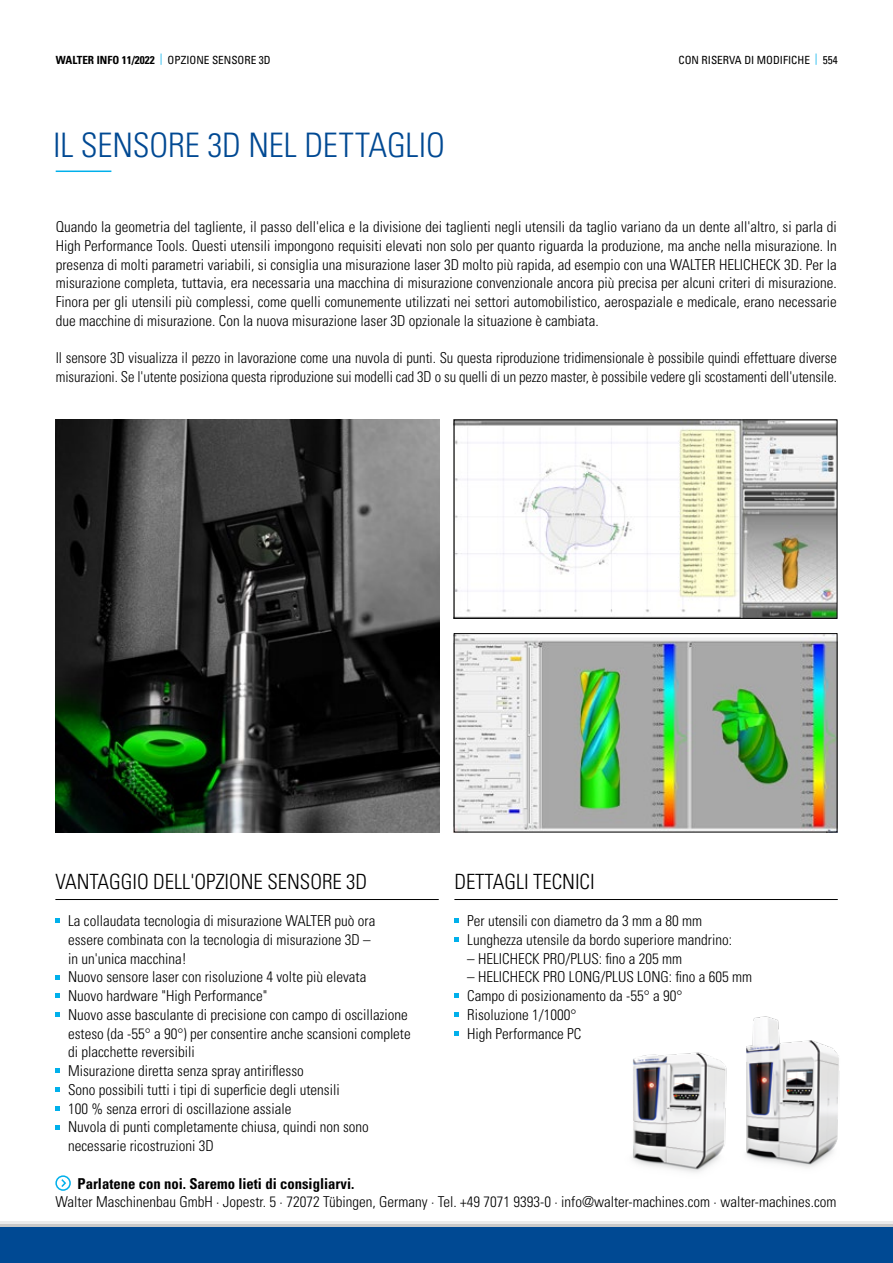
<style>
.page{position:relative;width:893px;height:1263px;background:#fff}
.page>*{position:absolute;margin:0;border:0;box-sizing:border-box;transform-origin:0 0}
.t1{font:300 condensed 33.75px "Univers LT Std";letter-spacing:-.005em;color:#004993}
.t2{font:300 condensed 21px "Univers LT Std";letter-spacing:-.005em;color:#000}
.t3{font:300 condensed 15px/18.8px "Univers LT Std";color:#000}
.t4{font:700 condensed 15px "Univers LT Std";color:#000}
.t5{font:700 condensed 11.25px "Univers LT Std";color:#000}
.t6{font:condensed 11.25px "Univers LT Std";color:#000}
.s1{font-weight:400;color:#00b0eb}
.s2{font-weight:400}
.s3{color:#00b0eb}
</style>
<div class="page">
<svg style="left:0;top:1221px;width:893px;height:7px;background:#bac4cf"></svg>
<div style="left:0;top:1228px;width:893px;height:35px;background:#004993"></div>
<hr style="left:56px;top:171px;width:55px;height:1px;background:#00b0eb">
<hr style="left:55px;top:899px;width:384px;height:1px;background:#000">
<svg style="left:55px;top:918px;width:5px;height:5px"></svg>
<svg style="left:55px;top:975px;width:5px;height:4px"></svg>
<svg style="left:55px;top:993px;width:5px;height:5px"></svg>
<svg style="left:55px;top:1012px;width:5px;height:5px"></svg>
<svg style="left:55px;top:1068px;width:5px;height:5px"></svg>
<svg style="left:55px;top:1087px;width:5px;height:5px"></svg>
<svg style="left:55px;top:1106px;width:5px;height:4px"></svg>
<svg style="left:55px;top:1125px;width:5px;height:4px"></svg>
<hr style="left:454px;top:899px;width:384px;height:1px;background:#000">
<svg style="left:454px;top:918px;width:5px;height:5px"></svg>
<svg style="left:454px;top:937px;width:5px;height:5px"></svg>
<svg style="left:454px;top:993px;width:5px;height:5px"></svg>
<svg style="left:454px;top:1012px;width:5px;height:5px"></svg>
<svg style="left:454px;top:1031px;width:5px;height:4px"></svg>
<img style="left:56px;top:420px;width:383px;height:412px">
<img style="left:456px;top:422px;width:379px;height:194px">
<img style="left:456px;top:635px;width:379px;height:195px">
<div style="left:454px;top:633px;width:383px;height:199px;border:1px solid #000"></div>
<img style="left:749px;top:1016px;width:91px;height:152px">
<img style="left:632px;top:1046px;width:117px;height:127px">
<div style="left:55px;top:1175px;width:16px;height:16px;border:2px solid #00b0eb;border-radius:50%"></div>
<svg style="left:60px;top:1177px;width:7px;height:12px"></svg>
<p class="t5" style="left:56px;top:53px;width:217px">WALTER INFO 11/2022 <span class="s1">|</span> <span class="s2">OPZIONE SENSORE 3D</span></p>
<h1 class="t1" style="left:53px;top:125px;width:393px">IL SENSORE 3D NEL DETTAGLIO</h1>
<p class="t6" style="left:678px;top:53px;width:161px">CON RISERVA DI MODIFICHE <span class="s3">|</span> 554</p>
<p class="t3" style="left:56px;top:218px;width:783px;text-align:justify">Quando la geometria del tagliente, il passo dell'elica e la divisione dei taglienti negli utensili da taglio variano da un dente all'altro, si parla di High Performance Tools. Questi utensili impongono requisiti elevati non solo per quanto riguarda la produzione, ma anche nella misurazione. In presenza di molti parametri variabili, si consiglia una misurazione laser 3D molto più rapida, ad esempio con una WALTER HELICHECK 3D. Per la misurazione completa, tuttavia, era necessaria una macchina di misurazione convenzionale ancora più precisa per alcuni criteri di misurazione.<br>Finora per gli utensili più complessi, come quelli comunemente utilizzati nei settori automobilistico, aerospaziale e medicale, erano necessarie due macchine di misurazione. Con la nuova misurazione laser 3D opzionale la situazione è cambiata.</p>
<p class="t3" style="left:56px;top:349px;width:783px">Il sensore 3D visualizza il pezzo in lavorazione come una nuvola di punti. Su questa riproduzione tridimensionale è possibile quindi effettuare diverse misurazioni. Se l'utente posiziona questa riproduzione sui modelli cad 3D o su quelli di un pezzo master, è possibile vedere gli scostamenti dell'utensile.</p>
<h2 class="t2" style="left:55px;top:868px;width:313px">VANTAGGIO DELL'OPZIONE SENSORE 3D</h2>
<p class="t3" style="left:68px;top:911px;width:344px">La collaudata tecnologia di misurazione WALTER può ora essere combinata con la tecnologia di misurazione 3D –<br>in un'unica macchina!<br>Nuovo sensore laser con risoluzione 4 volte più elevata<br>Nuovo hardware "High Performance"<br>Nuovo asse basculante di precisione con campo di oscillazione esteso (da -55° a 90°) per consentire anche scansioni complete di placchette reversibili<br>Misurazione diretta senza spray antiriflesso<br>Sono possibili tutti i tipi di superficie degli utensili<br>100 % senza errori di oscillazione assiale<br>Nuvola di punti completamente chiusa, quindi non sono necessarie ricostruzioni 3D</p>
<h2 class="t2" style="left:454px;top:868px;width:142px">DETTAGLI TECNICI</h2>
<p class="t3" style="left:467px;top:911px;width:266px">Per utensili con diametro da 3 mm a 80 mm<br>Lunghezza utensile da bordo superiore mandrino:</p>
<p class="t3" style="left:467px;top:949px;width:216px">– HELICHECK PRO/PLUS: fino a 205 mm</p>
<p class="t3" style="left:467px;top:968px;width:286px">– HELICHECK PRO LONG/PLUS LONG: fino a 605 mm<br>Campo di posizionamento da -55° a 90°<br>Risoluzione 1/1000°<br>High Performance PC</p>
<p class="t4" style="left:77px;top:1174px;width:278px">Parlatene con noi. Saremo lieti di consigliarvi.</p>
<p class="t3" style="left:55px;top:1193px;width:783px">Walter Maschinenbau GmbH · Jopestr. 5 · 72072 Tübingen, Germany · Tel. +49 7071 9393-0 · info@walter-machines.com · walter-machines.com</p>
</div>
